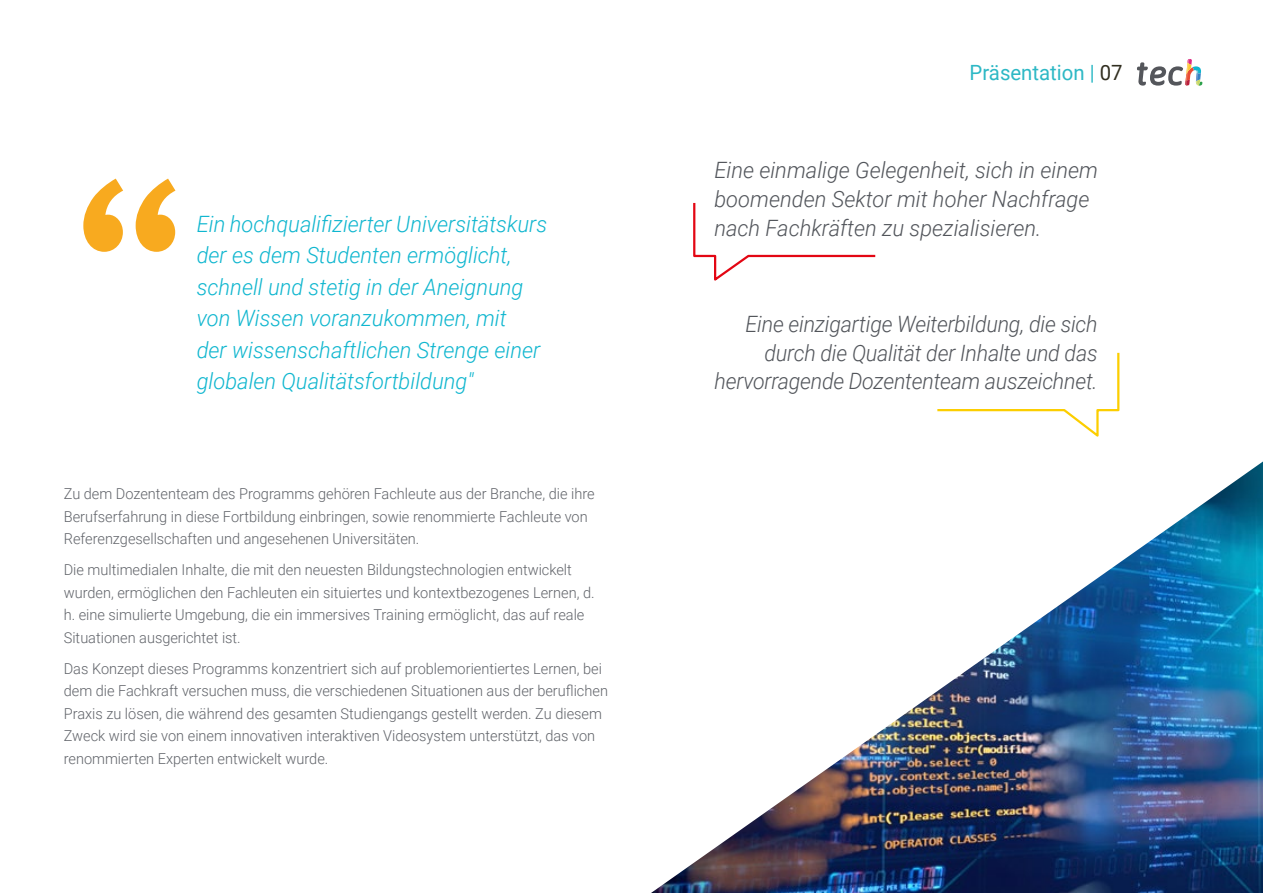
<style>
.page{position:relative;width:1263px;height:893px;background:#fff}
.page>*{position:absolute;margin:0;border:0;box-sizing:border-box;transform-origin:0 0}
.t1{font:italic 300 22.5px/31.5px "Roboto";color:#0fb6cf}
.t2{font:italic 300 22.5px/28.5px "Roboto";letter-spacing:-.01em;color:#52555b;text-align:right;scale:.95 1}
.t3{font:italic 300 22.5px/28.5px "Roboto";letter-spacing:-.01em;color:#52555b}
.t4{font:21px "Roboto";color:#2db8c5}
.t5{font:300 15px/22.5px "Roboto";color:#61646a}
.s1{color:#312e20}
</style>
<div class="page">
<svg style="left:83px;top:179px;width:92px;height:73px"></svg>
<svg style="left:1137px;top:59px;width:65px;height:27px"></svg>
<svg style="left:937px;top:352px;width:183px;height:85px"></svg>
<svg style="left:693px;top:202px;width:183px;height:79px"></svg>
<img style="left:651px;top:461px;width:612px;height:432px">
<h1 class="t1" style="left:197px;top:207px;width:352px">Ein hochqualifizierter Universitätskurs der es dem Studenten ermöglicht, schnell und stetig in der Aneignung von Wissen voranzukommen, mit<br>der wissenschaftlichen Strenge einer globalen Qualitätsfortbildung"</h1>
<p class="t5" style="left:64px;top:482px;width:532px">Zu dem Dozententeam des Programms gehören Fachleute aus der Branche, die ihre<br>Berufserfahrung in diese Fortbildung einbringen, sowie renommierte Fachleute von<br>Referenzgesellschaften und angesehenen Universitäten.</p>
<p class="t5" style="left:64px;top:558px;width:532px">Die multimedialen Inhalte, die mit den neuesten Bildungstechnologien entwickelt wurden, ermöglichen den Fachleuten ein situiertes und kontextbezogenes Lernen, d. h. eine simulierte Umgebung, die ein immersives Training ermöglicht, das auf reale Situationen ausgerichtet ist.</p>
<p class="t5" style="left:64px;top:657px;width:546px">Das Konzept dieses Programms konzentriert sich auf problemorientiertes Lernen, bei dem die Fachkraft versuchen muss, die verschiedenen Situationen aus der beruflichen Praxis zu lösen, die während des gesamten Studiengangs gestellt werden. Zu diesem Zweck wird sie von einem innovativen interaktiven Videosystem unterstützt, das von renommierten Experten entwickelt wurde.</p>
<h2 class="t4" style="left:969px;top:57px;width:155px">Präsentation | <span class="s1">07</span></h2>
<h1 class="t3" style="left:714px;top:155px;width:385px">Eine einmalige Gelegenheit, sich in einem boomenden Sektor mit hoher Nachfrage nach Fachkräften zu spezialisieren.</h1>
<h1 class="t2" style="left:714px;top:309px;width:405px">Eine einzigartige Weiterbildung, die sich durch die Qualität der Inhalte und das hervorragende Dozententeam auszeichnet.</h1>
</div>
